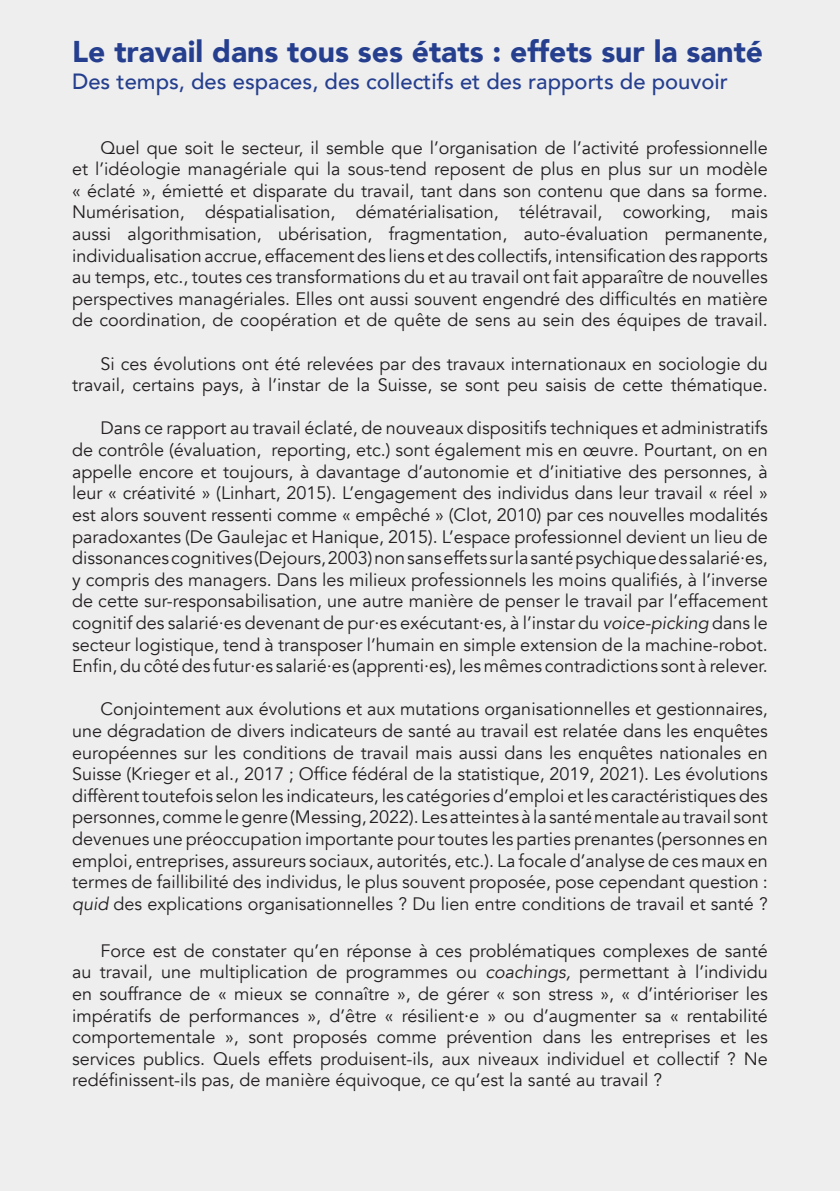
<style>
.page{position:relative;width:840px;height:1191px;background:#fff}
.page>*{position:absolute;margin:0;border:0;box-sizing:border-box;transform-origin:0 0}
.t1{font:900 30px "Avenir";color:#253f8e}
.t2{font:500 22px "Avenir";color:#253f8e}
.t3{font:18px/21.6px "Avenir";color:#231f20;text-align:justify}
.s1{font-style:italic}
</style>
<div class="page">
<div style="left:0;top:0;width:839px;height:1191px;background:#eeeeef"></div>
<p class="t1" style="left:72px;top:26px;width:692px">Le travail dans tous ses états : effets sur la santé</p>
<p class="t2" style="left:72px;top:62px;width:657px">Des temps, des espaces, des collectifs et des rapports de pouvoir</p>
<p class="t3" style="left:72px;top:137px;width:697px;text-indent:28px">Quel que soit le secteur, il semble que l’organisation de l’activité professionnelle et l’idéologie managériale qui la sous-tend reposent de plus en plus sur un modèle « éclaté », émietté et disparate du travail, tant dans son contenu que dans sa forme.<br>Numérisation, déspatialisation, dématérialisation, télétravail, coworking, mais aussi algorithmisation, ubérisation, fragmentation, auto-évaluation permanente, individualisation accrue, effacement des liens et des collectifs, intensification des rapports au temps, etc., toutes ces transformations du et au travail ont fait apparaître de nouvelles perspectives managériales. Elles ont aussi souvent engendré des difficultés en matière de coordination, de coopération et de quête de sens au sein des équipes de travail.</p>
<p class="t3" style="left:72px;top:353px;width:697px;text-align:right">Si ces évolutions ont été relevées par des travaux internationaux en sociologie du travail, certains pays, à l’instar de la Suisse, se sont peu saisis de cette thématique.</p>
<p class="t3" style="left:72px;top:418px;width:697px;text-indent:28px">Dans ce rapport au travail éclaté, de nouveaux dispositifs techniques et administratifs de contrôle (évaluation, reporting, etc.) sont également mis en œuvre. Pourtant, on en appelle encore et toujours, à davantage d’autonomie et d’initiative des personnes, à leur « créativité » (Linhart, 2015). L’engagement des individus dans leur travail « réel » est alors souvent ressenti comme « empêché » (Clot, 2010) par ces nouvelles modalités paradoxantes (De Gaulejac et Hanique, 2015). L’espace professionnel devient un lieu de dissonances cognitives (Dejours, 2003) non sans effets sur la santé psychique des salarié·es, y compris des managers. Dans les milieux professionnels les moins qualifiés, à l’inverse de cette sur-responsabilisation, une autre manière de penser le travail par l’effacement cognitif des salarié·es devenant de pur·es exécutant·es, à l’instar du <span class="s1">voice-picking</span> dans le secteur logistique, tend à transposer l’humain en simple extension de la machine-robot.<br>Enfin, du côté des futur·es salarié·es (apprenti·es), les mêmes contradictions sont à relever.</p>
<p class="t3" style="left:72px;top:698px;width:697px;text-indent:28px">Conjointement aux évolutions et aux mutations organisationnelles et gestionnaires, une dégradation de divers indicateurs de santé au travail est relatée dans les enquêtes européennes sur les conditions de travail mais aussi dans les enquêtes nationales en Suisse (Krieger et al., 2017 ; Office fédéral de la statistique, 2019, 2021). Les évolutions diffèrent toutefois selon les indicateurs, les catégories d’emploi et les caractéristiques des personnes, comme le genre (Messing, 2022). Les atteintes à la santé mentale au travail sont devenues une préoccupation importante pour toutes les parties prenantes (personnes en emploi, entreprises, assureurs sociaux, autorités, etc.). La focale d’analyse de ces maux en termes de faillibilité des individus, le plus souvent proposée, pose cependant question : <span class="s1">quid</span> des explications organisationnelles ? Du lien entre conditions de travail et santé ?</p>
<p class="t3" style="left:72px;top:940px;width:697px;text-indent:28px">Force est de constater qu’en réponse à ces problématiques complexes de santé au travail, une multiplication de programmes ou <span class="s1">coachings,</span> permettant à l’individu en souffrance de « mieux se connaître », de gérer « son stress », « d’intérioriser les impératifs de performances », d’être « résilient·e » ou d’augmenter sa « rentabilité comportementale », sont proposés comme prévention dans les entreprises et les services publics. Quels effets produisent-ils, aux niveaux individuel et collectif ? Ne redéfinissent-ils pas, de manière équivoque, ce qu’est la santé au travail ?</p>
</div>
